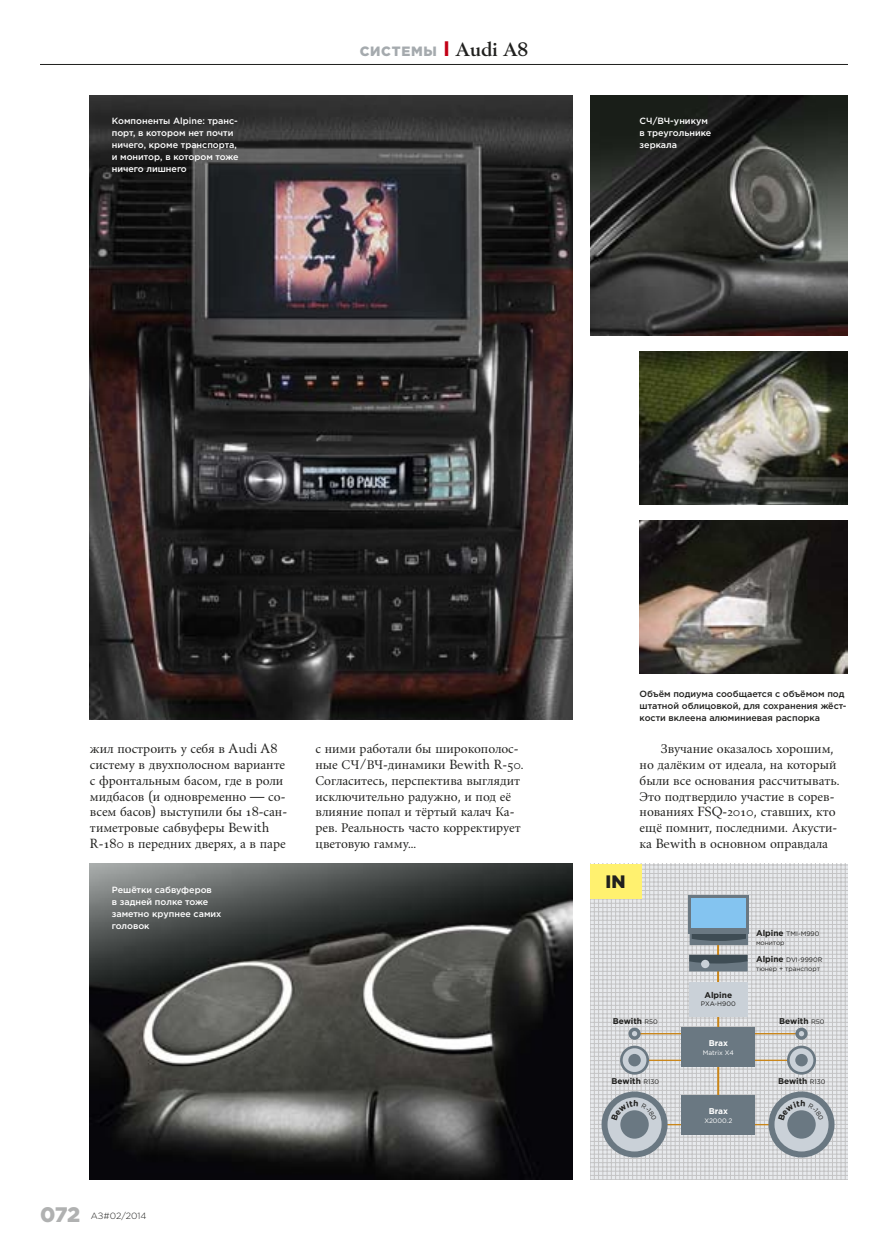
<style>
.page{position:relative;width:888px;height:1258px;background:#fff}
.page>*{position:absolute;margin:0;border:0;box-sizing:border-box;transform-origin:0 0}
.t1{font:900 21px "Gotham Pro";color:#b0b1b1}
.t2{font:900 18px "Gotham Pro";color:#20201e}
.t3{font:14.25px/15.8px "Berling Antiqua";color:#20201e}
.t4{font:900 13.5px "Gotham Pro";letter-spacing:.05em;color:#a5aaae}
.t5{font:500 9px/12px "Gotham Pro";color:#fff}
.t6{font:500 9px/12px "Gotham Pro";color:#20201e}
.t7{font:300 9px "Gotham Pro";color:#20201e}
.t8{font:700 8.4px "Gotham Pro";color:#20201e}
.t9{font:700 8.4px "Gotham Pro";color:#fff}
.t10{font:6.45px/8.4px "Gotham Pro";color:#20201e}
.t11{font:6.45px "Gotham Pro";color:#fff}
.s1{font-weight:700;font-size:21px;color:#c20016}
.s2{font-family:"Berling Antiqua";font-weight:700;font-size:21px;color:#20201e}
.s3{font-weight:700;font-size:8.4px}
.s4{font-weight:400;font-size:6.45px}
</style>
<div class="page">
<hr style="left:40px;top:64px;width:808px;height:1px;background:#20201e">
<svg style="left:590px;top:864px;width:258px;height:316px;background:#d7d8da"></svg>
<hr style="left:636px;top:1033px;width:163px;height:1px;background:#ca8517">
<hr style="left:643px;top:1059px;width:149px;height:2px;background:#ca8517">
<hr style="left:643px;top:1124px;width:149px;height:1px;background:#ca8517">
<hr style="left:717px;top:1012px;width:2px;height:102px;background:#ca8517">
<hr style="left:717px;top:933px;width:2px;height:70px;background:#ca8517">
<svg style="left:628px;top:1027px;width:13px;height:13px"></svg>
<svg style="left:632px;top:1031px;width:5px;height:5px"></svg>
<svg style="left:795px;top:1027px;width:13px;height:13px"></svg>
<svg style="left:799px;top:1031px;width:5px;height:5px"></svg>
<div style="left:681px;top:1027px;width:74px;height:40px;background:#6a7882"></div>
<div style="left:689px;top:982px;width:58px;height:35px;background:#cad1d8"></div>
<div style="left:681px;top:1095px;width:74px;height:40px;background:#6a7882"></div>
<div style="left:601px;top:1091px;width:66px;height:66px;background:#6a7882;border-radius:50%"></div>
<div style="left:607px;top:1097px;width:55px;height:54px;background:#cad1d8;border-radius:50%"></div>
<div style="left:620px;top:1110px;width:29px;height:28px;background:#6a7882;border-radius:50%"></div>
<div style="left:768px;top:1091px;width:66px;height:66px;background:#6a7882;border-radius:50%"></div>
<div style="left:774px;top:1097px;width:54px;height:54px;background:#cad1d8;border-radius:50%"></div>
<div style="left:787px;top:1110px;width:29px;height:28px;background:#6a7882;border-radius:50%"></div>
<svg style="left:620px;top:1045px;width:29px;height:29px"></svg>
<div style="left:623px;top:1048px;width:23px;height:24px;background:#cad1d8;border-radius:50%"></div>
<div style="left:628px;top:1054px;width:13px;height:12px;background:#6a7882;border-radius:50%"></div>
<svg style="left:787px;top:1045px;width:29px;height:29px"></svg>
<div style="left:790px;top:1048px;width:23px;height:24px;background:#cad1d8;border-radius:50%"></div>
<div style="left:795px;top:1054px;width:13px;height:12px;background:#6a7882;border-radius:50%"></div>
<div style="left:690px;top:932px;width:58px;height:13px;background:#6a7882"></div>
<svg style="left:692px;top:934px;width:54px;height:7px"></svg>
<div style="left:689px;top:895px;width:60px;height:39px;background:#6a7882"></div>
<div style="left:691px;top:898px;width:55px;height:29px;background:#84c4f0"></div>
<div style="left:689px;top:960px;width:59px;height:11px;background:#6a7882"></div>
<svg style="left:689px;top:955px;width:59px;height:8px"></svg>
<div style="left:701px;top:960px;width:8px;height:8px;background:#cad1d8;border-radius:50%"></div>
<div style="left:590px;top:864px;width:51px;height:34px;background:#fff16f"></div>
<img style="left:90px;top:864px;width:483px;height:316px">
<img style="left:90px;top:95px;width:483px;height:625px">
<img style="left:640px;top:352px;width:208px;height:153px">
<img style="left:640px;top:521px;width:208px;height:153px">
<img style="left:590px;top:95px;width:258px;height:240px">
<svg style="left:611px;top:1100px;width:46px;height:20px"></svg>
<svg style="left:778px;top:1100px;width:46px;height:20px"></svg>
<p class="t5" style="left:112px;top:115px;width:128px">Компоненты Alpine: транс&shy;порт, в котором нет почти ничего, кроме транспорта, и монитор, в котором тоже ничего лишнего</p>
<p class="t4" style="left:360px;top:43px;width:170px">СИСТЕМЫ <span class="s1">I</span> <span class="s2">Audi A8</span></p>
<p class="t5" style="left:640px;top:115px;width:73px">СЧ/ВЧ-уникум в треугольнике зеркала</p>
<p class="t3" style="left:90px;top:741px;width:199px">жил построить у себя в Audi A8 систему в двухполосном варианте с фронтальным басом, где в роли мидбасов (и одновременно — со&shy;всем басов) выступили бы 18-сан&shy;тиметровые сабвуферы Bewith<br>R-180 в передних дверях, а в паре</p>
<p class="t3" style="left:315px;top:741px;width:210px">с ними работали бы широкополос&shy;ные СЧ/ВЧ-динамики Bewith R-50.<br>Согласитесь, перспектива выглядит исключительно радужно, и под её влияние попал и тёртый калач Ка&shy;рев. Реальность часто корректирует цветовую гамму...</p>
<p class="t5" style="left:112px;top:883px;width:111px">Решётки сабвуферов<br>в задней полке тоже заметно крупнее самих головок</p>
<p class="t1" style="left:40px;top:1202px;width:42px">072</p>
<p class="t7" style="left:91px;top:1211px;width:57px">АЗ#02/2014</p>
<p class="t6" style="left:640px;top:687px;width:208px">Объём подиума сообщается с объёмом под штатной облицовкой, для сохранения жёст&shy;кости вклеена алюминиевая распорка</p>
<p class="t2" style="left:605px;top:871px;width:22px">IN</p>
<p class="t3" style="left:640px;top:741px;width:201px;text-indent:21px">Звучание оказалось хорошим, но далёким от идеала, на который были все основания рассчитывать.<br>Это подтвердило участие в сорев&shy;нованиях FSQ-2010, ставших, кто ещё помнит, последними. Акусти&shy;ка Bewith в основном оправдала</p>
<p class="t10" style="left:756px;top:930px;width:65px"><span class="s3">Alpine</span> TMI-M990 монитор</p>
<p class="t10" style="left:756px;top:955px;width:68px"><span class="s3">Alpine</span> DVI-9990R тюнер + транспорт</p>
<p class="t8" style="left:613px;top:1016px;width:47px">Bewith <span class="s4">R50</span></p>
<p class="t8" style="left:611px;top:1076px;width:49px">Bewith <span class="s4">R130</span></p>
<p class="t8" style="left:704px;top:990px;width:29px">Alpine</p>
<p class="t10" style="left:701px;top:1000px;width:36px">PXA-H900</p>
<p class="t9" style="left:709px;top:1038px;width:21px">Brax</p>
<p class="t11" style="left:703px;top:1049px;width:33px">Matrix X4</p>
<p class="t9" style="left:709px;top:1106px;width:21px">Brax</p>
<p class="t11" style="left:704px;top:1117px;width:29px">X2000.2</p>
<p class="t8" style="left:779px;top:1016px;width:47px">Bewith <span class="s4">R50</span></p>
<p class="t8" style="left:778px;top:1076px;width:49px">Bewith <span class="s4">R130</span></p>
</div>
